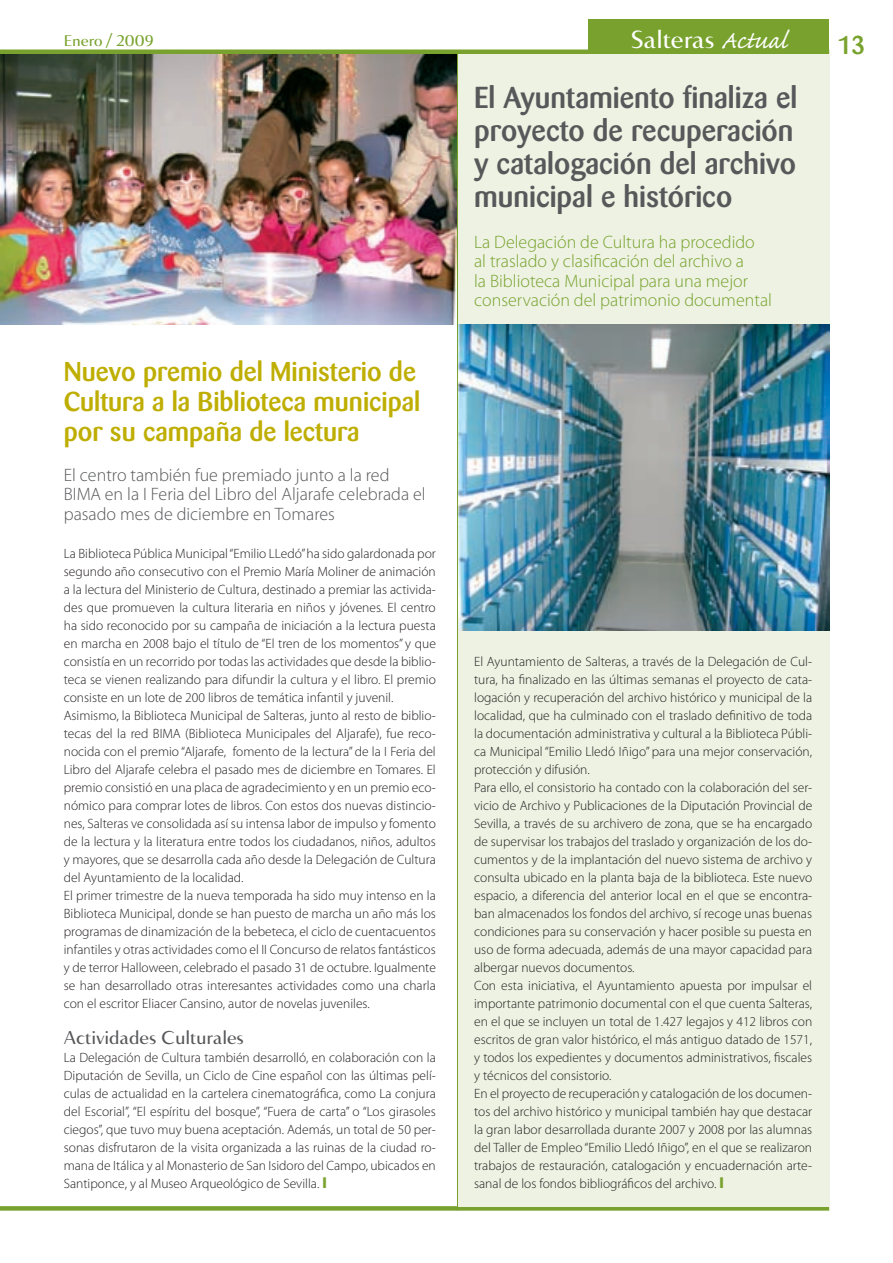
<style>
.page{position:relative;width:893px;height:1263px;background:#fff}
.page>*{position:absolute;margin:0;border:0;box-sizing:border-box;transform-origin:0 0}
.t1{font:500 30px/33px "Barmeno";color:#57585a}
.t2{font:500 27px/30px "Barmeno";color:#bfae02}
.t3{font:500 25.5px "Barmeno";color:#78a22d}
.t4{font:500 24px "Accent Graphic";color:#fff}
.t5{font:300 18px/19.5px "Myriad Pro";color:#78a22d}
.t6{font:300 18px/19.5px "Myriad Pro";color:#57585a}
.t7{font:500 18px "Accent Graphic";color:#57585a}
.t8{font:500 15px "Accent Graphic";color:#78a22d}
.t9{font:300 13.5px/18px "Myriad Pro";color:#231f20}
.s1{font-family:"Caflisch Script Pro";font-weight:400;font-size:31.5px}
.s2{font-weight:900;font-size:15px;color:#78a22d}
</style>
<div class="page">
<hr style="left:0;top:50px;width:829px;height:4px;background:#78a22d">
<div style="left:0;top:1206px;width:829px;height:5px;background:#78a22d"></div>
<div style="left:458px;top:54px;width:371px;height:1152px;background:#edf2e3"></div>
<div style="left:588px;top:20px;width:241px;height:34px;background:#78a22d"></div>
<img style="left:0;top:54px;width:457px;height:270px">
<img style="left:458px;top:324px;width:371px;height:306px">
<hr style="left:457px;top:54px;width:1px;height:1156px;background:#78a22d">
<h3 class="t4" style="left:631px;top:24px;width:158px">Salteras <span class="s1">Actual</span></h3>
<h1 class="t1" style="left:474px;top:81px;width:325px">El Ayuntamiento finaliza el proyecto de recuperación y catalogación del archivo municipal e histórico</h1>
<h3 class="t5" style="left:474px;top:232px;width:299px">La Delegación de Cultura ha procedido<br>al traslado y clasificación del archivo a<br>la Biblioteca Municipal para una mejor conservación del patrimonio documental</h3>
<p class="t8" style="left:64px;top:31px;width:92px">Enero / 2009</p>
<h3 class="t3" style="left:838px;top:30px;width:29px">13</h3>
<h2 class="t2" style="left:64px;top:356px;width:358px">Nuevo premio del Ministerio de<br>Cultura a la Biblioteca municipal por su campaña de lectura</h2>
<h3 class="t6" style="left:64px;top:465px;width:363px">El centro también fue premiado junto a la red<br>BIMA en la I Feria del Libro del Aljarafe celebrada el pasado mes de diciembre en Tomares</h3>
<p class="t9" style="left:64px;top:545px;width:374px">La Biblioteca Pública Municipal “Emilio LLedó” ha sido galardonada por segundo año consecutivo con el Premio María Moliner de animación a la lectura del Ministerio de Cultura, destinado a premiar las activida&shy;des que promueven la cultura literaria en niños y jóvenes. El centro ha sido reconocido por su campaña de iniciación a la lectura puesta en marcha en 2008 bajo el título de “El tren de los momentos” y que consistía en un recorrido por todas las actividades que desde la biblio&shy;teca se vienen realizando para difundir la cultura y el libro. El premio consiste en un lote de 200 libros de temática infantil y juvenil.<br>Asimismo, la Biblioteca Municipal de Salteras, junto al resto de biblio&shy;tecas del la red BIMA (Biblioteca Municipales del Aljarafe), fue reco&shy;nocida con el premio “Aljarafe, fomento de la lectura” de la I Feria del Libro del Aljarafe celebra el pasado mes de diciembre en Tomares. El premio consistió en una placa de agradecimiento y en un premio eco&shy;nómico para comprar lotes de libros. Con estos dos nuevas distincio&shy;nes, Salteras ve consolidada así su intensa labor de impulso y fomento de la lectura y la literatura entre todos los ciudadanos, niños, adultos y mayores, que se desarrolla cada año desde la Delegación de Cultura del Ayuntamiento de la localidad.<br>El primer trimestre de la nueva temporada ha sido muy intenso en la Biblioteca Municipal, donde se han puesto de marcha un año más los programas de dinamización de la bebeteca, el ciclo de cuentacuentos infantiles y otras actividades como el II Concurso de relatos fantásticos y de terror Halloween, celebrado el pasado 31 de octubre. Igualmente se han desarrollado otras interesantes actividades como una charla con el escritor Eliacer Cansino, autor de novelas juveniles.</p>
<h3 class="t7" style="left:64px;top:1026px;width:182px">Actividades Culturales</h3>
<p class="t9" style="left:64px;top:1049px;width:374px;text-align:justify">La Delegación de Cultura también desarrolló, en colaboración con la Diputación de Sevilla, un Ciclo de Cine español con las últimas pelí&shy;culas de actualidad en la cartelera cinematográfica, como La conjura del Escorial”, “El espíritu del bosque”, “Fuera de carta” o “Los girasoles ciegos”, que tuvo muy buena aceptación. Además, un total de 50 per&shy;sonas disfrutaron de la visita organizada a las ruinas de la ciudad ro&shy;mana de Itálica y al Monasterio de San Isidoro del Campo, ubicados en Santiponce, y al Museo Arqueológico de Sevilla. <span class="s2">l</span></p>
<p class="t9" style="left:474px;top:653px;width:340px">El Ayuntamiento de Salteras, a través de la Delegación de Cul&shy;tura, ha finalizado en las últimas semanas el proyecto de cata&shy;logación y recuperación del archivo histórico y municipal de la localidad, que ha culminado con el traslado definitivo de toda la documentación administrativa y cultural a la Biblioteca Públi&shy;ca Municipal “Emilio Lledó Iñigo” para una mejor conservación, protección y difusión.<br>Para ello, el consistorio ha contado con la colaboración del ser&shy;vicio de Archivo y Publicaciones de la Diputación Provincial de Sevilla, a través de su archivero de zona, que se ha encargado de supervisar los trabajos del traslado y organización de los do&shy;cumentos y de la implantación del nuevo sistema de archivo y consulta ubicado en la planta baja de la biblioteca. Este nuevo espacio, a diferencia del anterior local en el que se encontra&shy;ban almacenados los fondos del archivo, sí recoge unas buenas condiciones para su conservación y hacer posible su puesta en uso de forma adecuada, además de una mayor capacidad para albergar nuevos documentos.<br>Con esta iniciativa, el Ayuntamiento apuesta por impulsar el importante patrimonio documental con el que cuenta Salteras, en el que se incluyen un total de 1.427 legajos y 412 libros con escritos de gran valor histórico, el más antiguo datado de 1571, y todos los expedientes y documentos administrativos, fiscales y técnicos del consistorio.<br>En el proyecto de recuperación y catalogación de los documen&shy;tos del archivo histórico y municipal también hay que destacar la gran labor desarrollada durante 2007 y 2008 por las alumnas del Taller de Empleo “Emilio Lledó Iñigo”, en el que se realizaron trabajos de restauración, catalogación y encuadernación arte&shy;sanal de los fondos bibliográficos del archivo. <span class="s2">l</span></p>
</div>
